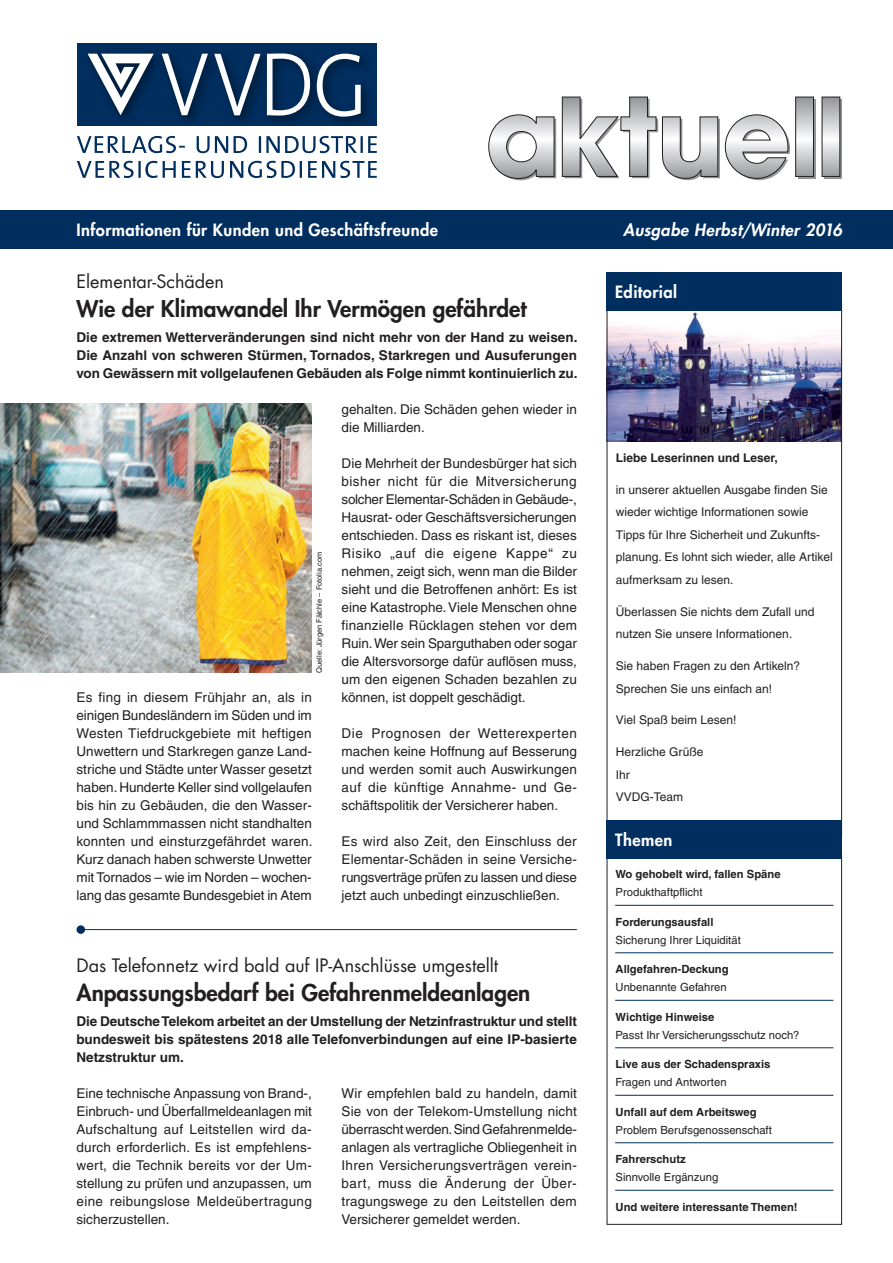
<style>
.page{position:relative;width:893px;height:1263px;background:#fff}
.page>*{position:absolute;margin:0;border:0;box-sizing:border-box;transform-origin:0 0}
.t1{font:800 22.5px "Futura LT";color:#231f20}
.t2{font:18px "Futura LT";color:#231f20}
.t3{font:800 16.5px "Futura LT";letter-spacing:.025em;color:#fff}
.t4{font:italic 800 16.5px "Futura LT";letter-spacing:.02em;color:#fff}
.t5{font:13.5px/18px "Helvetica LT";color:#231f20;text-align:justify}
.t6{font:700 13.5px/18px "Helvetica LT";color:#231f20;text-align:justify}
.t7{font:12px/22.5px "Helvetica LT";color:#231f20}
.t8{font:700 12px "Helvetica LT";color:#231f20}
.t9{font:700 11.25px "Helvetica LT";color:#231f20}
.t10{font:11.25px "Helvetica LT";color:#231f20}
.t11{font:7.5px "Helvetica LT";color:#231f20}
</style>
<div class="page">
<img style="left:609px;top:312px;width:231px;height:129px">
<div style="left:77px;top:43px;width:300px;height:82px;background:#002e5e"></div>
<svg style="left:77px;top:161px;width:300px;height:17px"></svg>
<svg style="left:77px;top:136px;width:300px;height:17px"></svg>
<img style="left:87px;top:53px;width:281px;height:71px">
<svg style="left:267px;top:53px;width:43px;height:63px"></svg>
<svg style="left:317px;top:54px;width:44px;height:63px"></svg>
<svg style="left:88px;top:54px;width:66px;height:61px"></svg>
<div style="left:0;top:210px;width:893px;height:38px;background:#002e5e"></div>
<div style="left:607px;top:272px;width:235px;height:39px;background:#002e5e"></div>
<div style="left:607px;top:855px;width:235px;height:370px;border:1px solid #231f20"></div>
<div style="left:607px;top:821px;width:235px;height:38px;background:#002e5e"></div>
<div style="left:824px;top:99px;width:18px;height:79px;background:#6b6b6d"></div>
<svg style="left:488px;top:97px;width:352px;height:83px"></svg>
<hr style="left:615px;top:905px;width:218px;height:1px;background:#002e5e">
<hr style="left:615px;top:952px;width:218px;height:1px;background:#002e5e">
<hr style="left:615px;top:1000px;width:218px;height:1px;background:#002e5e">
<hr style="left:615px;top:1047px;width:218px;height:1px;background:#002e5e">
<hr style="left:615px;top:1095px;width:218px;height:1px;background:#002e5e">
<hr style="left:615px;top:1142px;width:218px;height:1px;background:#002e5e">
<hr style="left:615px;top:1190px;width:218px;height:1px;background:#002e5e">
<hr style="left:80px;top:929px;width:497px;height:1px;background:#002e5e">
<div style="left:77px;top:925px;width:8px;height:9px;background:#002e5e;border-radius:50%"></div>
<img style="left:0;top:403px;width:312px;height:270px">
<p class="t3" style="left:77px;top:218px;width:363px">Informationen für Kunden und Geschäftsfreunde</p>
<h2 class="t2" style="left:77px;top:270px;width:149px">Elementar-Schäden</h2>
<h1 class="t1" style="left:77px;top:293px;width:452px">Wie der Klimawandel Ihr Vermögen gefährdet</h1>
<p class="t6" style="left:77px;top:328px;width:502px">Die extremen Wetterveränderungen sind nicht mehr von der Hand zu weisen.<br>Die Anzahl von schweren Stürmen, Tornados, Starkregen und Ausuferungen von Gewässern mit vollgelaufenen Gebäuden als Folge nimmt kontinuierlich zu.</p>
<p class="t11" style="left:315px;top:673px;width:123px;rotate:-90deg">Quelle: Jürgen Fälchle – Fotolia.com</p>
<p class="t5" style="left:77px;top:688px;width:238px">Es fing in diesem Frühjahr an, als in einigen Bundesländern im Süden und im Westen Tiefdruckgebiete mit heftigen Unwettern und Starkregen ganze Land&shy;striche und Städte unter Wasser gesetzt haben. Hunderte Keller sind vollgelaufen bis hin zu Gebäuden, die den Wasser&shy;und Schlammmassen nicht standhalten konnten und einsturzgefährdet waren.<br>Kurz danach haben schwerste Unwetter mit Tornados – wie im Norden – wochen&shy;lang das gesamte Bundesgebiet in Atem</p>
<p class="t5" style="left:342px;top:400px;width:237px">gehalten. Die Schäden gehen wieder in die Milliarden.</p>
<p class="t5" style="left:342px;top:454px;width:237px">Die Mehrheit der Bundesbürger hat sich bisher nicht für die Mitversicherung solcher Elementar-Schäden in Gebäude-, Hausrat- oder Geschäftsversicherungen entschieden. Dass es riskant ist, dieses Risiko „auf die eigene Kappe“ zu nehmen, zeigt sich, wenn man die Bilder sieht und die Betroffenen anhört: Es ist eine Katastrophe. Viele Menschen ohne finanzielle Rücklagen stehen vor dem Ruin. Wer sein Sparguthaben oder sogar die Altersvorsorge dafür auflösen muss, um den eigenen Schaden bezahlen zu können, ist doppelt geschädigt.</p>
<p class="t5" style="left:342px;top:724px;width:237px">Die Prognosen der Wetterexperten machen keine Hoffnung auf Besserung und werden somit auch Auswirkungen auf die künftige Annahme- und Ge&shy;schäftspolitik der Versicherer haben.</p>
<p class="t5" style="left:342px;top:832px;width:237px">Es wird also Zeit, den Einschluss der Elementar-Schäden in seine Versiche&shy;rungsverträge prüfen zu lassen und diese jetzt auch unbedingt einzuschließen.</p>
<h2 class="t2" style="left:77px;top:954px;width:423px">Das Telefonnetz wird bald auf IP-Anschlüsse umgestellt</h2>
<h1 class="t1" style="left:77px;top:977px;width:455px">Anpassungsbedarf bei Gefahrenmeldeanlagen</h1>
<p class="t6" style="left:77px;top:1012px;width:502px">Die Deutsche Telekom arbeitet an der Umstellung der Netzinfrastruktur und stellt bundesweit bis spätestens 2018 alle Telefonverbindungen auf eine IP-basierte Netzstruktur um.</p>
<p class="t5" style="left:77px;top:1084px;width:237px">Eine technische Anpassung von Brand-, Einbruch- und Überfallmeldeanlagen mit Aufschaltung auf Leitstellen wird da&shy;durch erforderlich. Es ist empfehlens&shy;wert, die Technik bereits vor der Um&shy;stellung zu prüfen und anzupassen, um eine reibungslose Meldeübertragung sicherzustellen.</p>
<p class="t5" style="left:342px;top:1084px;width:237px">Wir empfehlen bald zu handeln, damit Sie von der Telekom-Umstellung nicht überrascht werden. Sind Gefahrenmelde&shy;anlagen als vertragliche Obliegenheit in Ihren Versicherungsverträgen verein&shy;bart, muss die Änderung der Über&shy;tragungswege zu den Leitstellen dem Versicherer gemeldet werden.</p>
<p class="t4" style="left:623px;top:219px;width:220px">Ausgabe Herbst/Winter 2016</p>
<p class="t3" style="left:615px;top:281px;width:63px">Editorial</p>
<p class="t8" style="left:616px;top:450px;width:163px">Liebe Leserinnen und Leser,</p>
<p class="t7" style="left:616px;top:478px;width:218px">in unserer aktuellen Ausgabe finden Sie wieder wichtige Informationen sowie Tipps für Ihre Sicherheit und Zukunfts&shy;planung. Es lohnt sich wieder, alle Artikel aufmerksam zu lesen.</p>
<p class="t7" style="left:616px;top:600px;width:200px">Überlassen Sie nichts dem Zufall und nutzen Sie unsere Informationen.</p>
<p class="t7" style="left:616px;top:654px;width:186px">Sie haben Fragen zu den Artikeln?<br>Sprechen Sie uns einfach an!</p>
<p class="t7" style="left:616px;top:709px;width:122px">Viel Spaß beim Lesen!</p>
<p class="t7" style="left:616px;top:741px;width:89px">Herzliche Grüße<br>Ihr<br>VVDG-Team</p>
<p class="t3" style="left:615px;top:829px;width:59px">Themen</p>
<p class="t9" style="left:616px;top:868px;width:167px">Wo gehobelt wird, fallen Späne</p>
<p class="t10" style="left:616px;top:886px;width:88px">Produkthaftpflicht</p>
<p class="t9" style="left:616px;top:915px;width:99px">Forderungsausfall</p>
<p class="t10" style="left:616px;top:933px;width:127px">Sicherung Ihrer Liquidität</p>
<p class="t9" style="left:616px;top:962px;width:115px">Allgefahren-Deckung</p>
<p class="t10" style="left:616px;top:981px;width:112px">Unbenannte Gefahren</p>
<p class="t9" style="left:616px;top:1010px;width:100px">Wichtige Hinweise</p>
<p class="t10" style="left:616px;top:1028px;width:185px">Passt Ihr Versicherungsschutz noch?</p>
<p class="t9" style="left:616px;top:1057px;width:156px">Live aus der Schadenspraxis</p>
<p class="t10" style="left:616px;top:1076px;width:113px">Fragen und Antworten</p>
<p class="t9" style="left:616px;top:1105px;width:143px">Unfall auf dem Arbeitsweg</p>
<p class="t10" style="left:616px;top:1123px;width:158px">Problem Berufsgenossenschaft</p>
<p class="t9" style="left:616px;top:1152px;width:72px">Fahrerschutz</p>
<p class="t10" style="left:616px;top:1171px;width:104px">Sinnvolle Ergänzung</p>
<p class="t9" style="left:616px;top:1200px;width:184px">Und weitere interessante Themen!</p>
</div>
